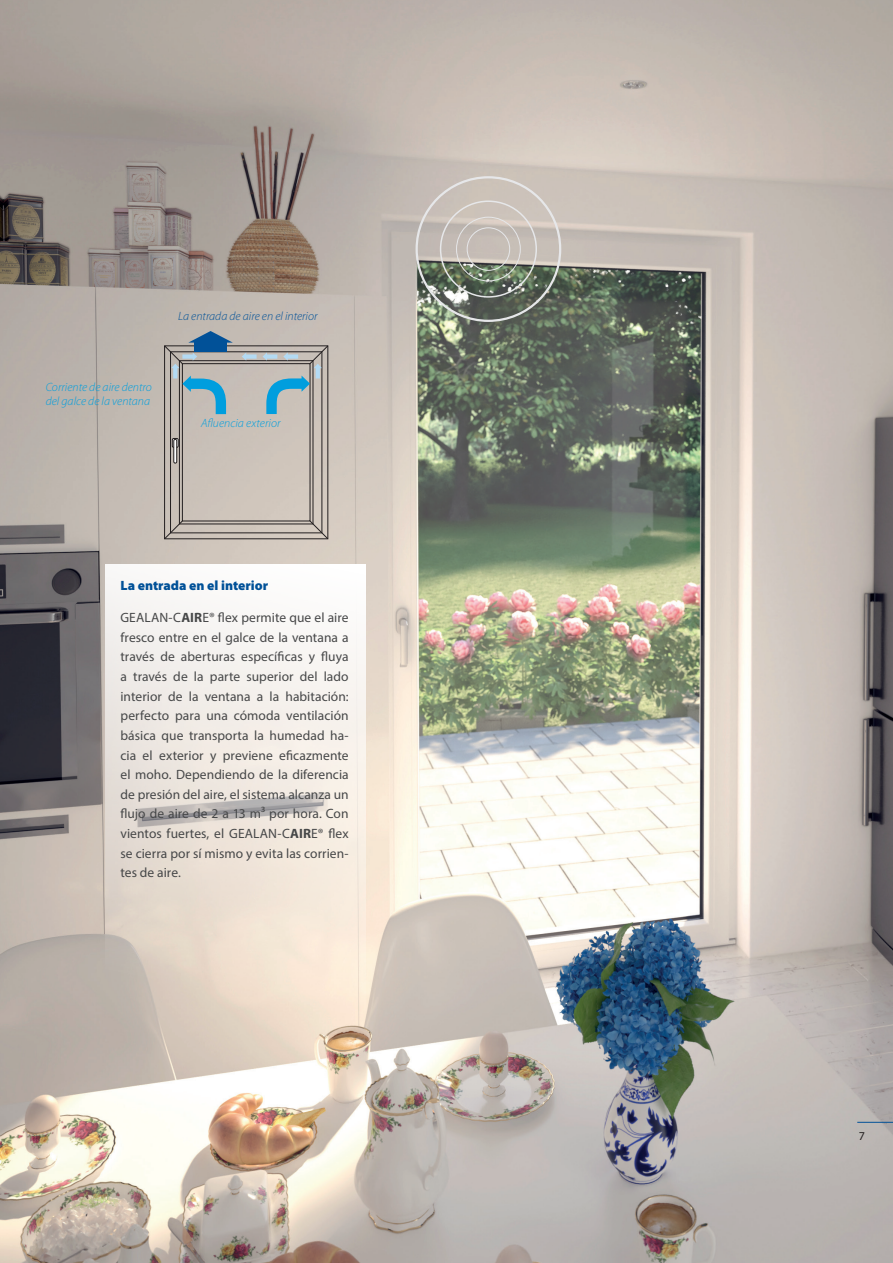
<style>
.page{position:relative;width:893px;height:1263px;background:#fff}
.page>*{position:absolute;margin:0;border:0;box-sizing:border-box;transform-origin:0 0}
.t1{font:13.5px/19.6px "Myriad Pro";letter-spacing:.005em;color:#464748;text-align:justify}
.t2{font:900 13.5px "Myriad Pro";color:#015198}
.t3{font:italic 300 12px/14.4px "Myriad Pro";color:#009ede}
.t4{font:italic 300 12px "Myriad Pro";color:#015198}
.t5{font:12px "Myriad Pro";color:#231f20}
.s1{font-weight:700}
</style>
<div class="page">
<img style="left:0;top:0;width:893px;height:1263px">
<div style="left:164px;top:346px;width:164px;height:193px;border:1px solid #231f20"></div>
<div style="left:170px;top:351px;width:152px;height:182px;border:1px solid #231f20"></div>
<div style="left:179px;top:360px;width:134px;height:164px;border:1px solid #231f20"></div>
<div style="left:182px;top:363px;width:128px;height:158px;border:1px solid #231f20"></div>
<svg style="left:309px;top:520px;width:20px;height:19px"></svg>
<svg style="left:164px;top:520px;width:19px;height:19px"></svg>
<div style="left:172px;top:438px;width:6px;height:10px;border:1px solid #231f20"></div>
<div style="left:174px;top:439px;width:3px;height:24px;border:1px solid #231f20"></div>
<svg style="left:263px;top:345px;width:66px;height:69px"></svg>
<svg style="left:242px;top:352px;width:15px;height:9px"></svg>
<svg style="left:164px;top:331px;width:69px;height:83px"></svg>
<svg style="left:106px;top:564px;width:260px;height:470px"></svg>
<div style="left:467px;top:227px;width:43px;height:44px;border:1px solid #e6e7e9;border-radius:50%"></div>
<div style="left:456px;top:217px;width:65px;height:64px;border:1px solid #e6e7e9;border-radius:50%"></div>
<div style="left:440px;top:200px;width:97px;height:98px;border:2px solid #e6e7e9;border-radius:50%"></div>
<hr style="left:857px;top:1122px;width:36px;height:1px;background:#015198">
<p class="t3" style="left:46px;top:380px;width:108px">Corriente de aire dentro del galce de la ventana</p>
<p class="t4" style="left:178px;top:309px;width:141px">La entrada de aire en el interior</p>
<p class="t3" style="left:201px;top:415px;width:81px">Afluencia exterior</p>
<p class="t2" style="left:120px;top:577px;width:149px">La entrada en el interior</p>
<p class="t1" style="left:120px;top:607px;width:230px">GEALAN-C<span class="s1">AIR</span>E® flex permite que el aire fresco entre en el galce de la ventana a través de aberturas específicas y fluya a través de la parte superior del lado interior de la ventana a la habitación: perfecto para una cómoda ventilación básica que transporta la humedad ha&shy;cia el exterior y previene eficazmente el moho. Dependiendo de la diferencia de presión del aire, el sistema alcanza un flujo de aire de 2 a 13 m³ por hora. Con vientos fuertes, el GEALAN-C<span class="s1">AIR</span>E® flex se cierra por sí mismo y evita las corrien&shy;tes de aire.</p>
<p class="t5" style="left:859px;top:1128px;width:8px">7</p>
</div>
